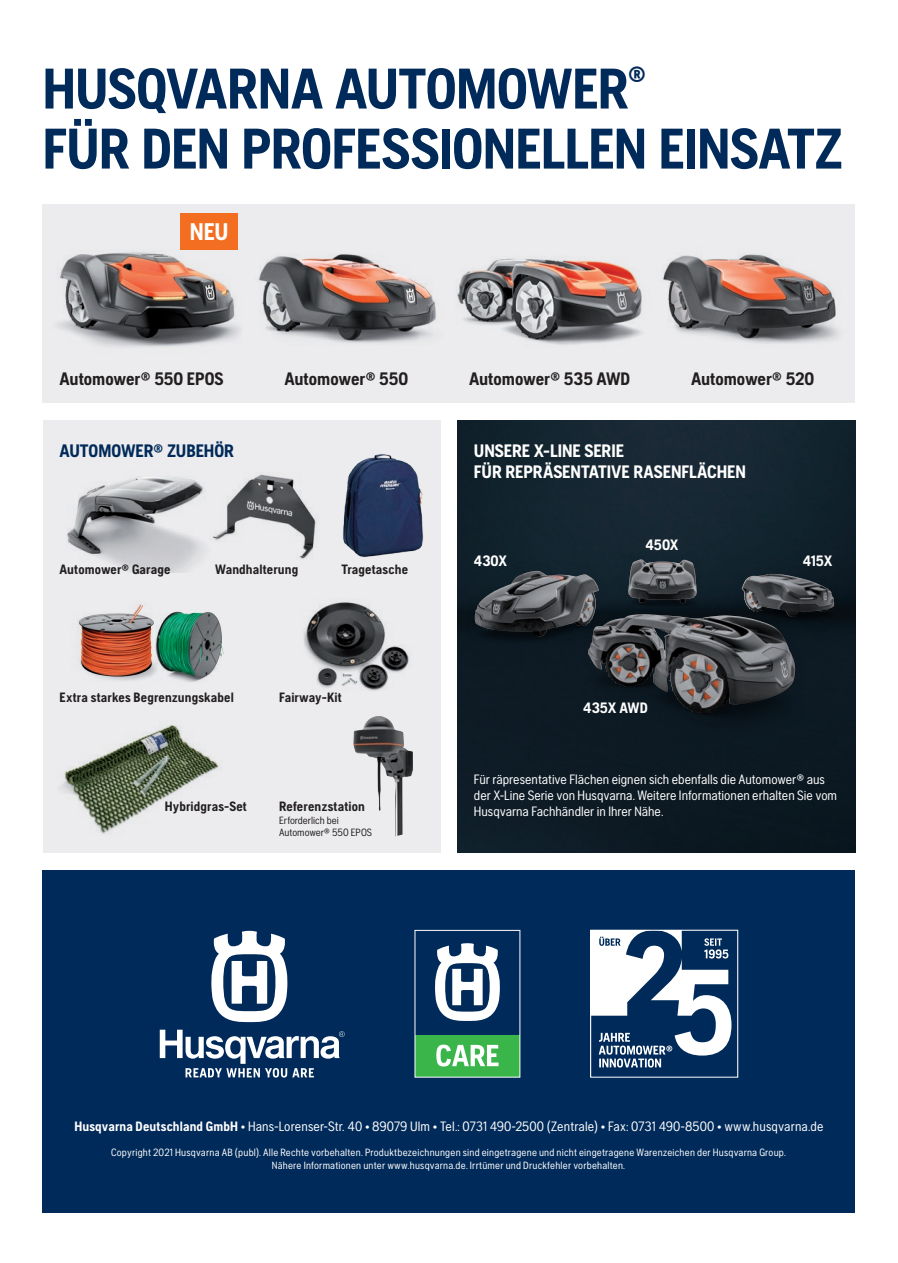
<style>
.page{position:relative;width:898px;height:1263px;background:#fff}
.page>*{position:absolute;margin:0;border:0;box-sizing:border-box;transform-origin:0 0}
.t1{font:700 57px/60px "Husqvarna Gothic";letter-spacing:-.01em;color:#002a59}
.t2{font:700 24px "Husqvarna Gothic";color:#fff}
.t3{font:700 18px "Husqvarna Gothic";letter-spacing:-.005em;color:#231f20}
.t4{font:700 18px/21.6px "Husqvarna Gothic";letter-spacing:-.005em;color:#fff}
.t5{font:700 18px "Husqvarna Gothic";letter-spacing:-.005em;color:#002a59}
.t6{font:700 15px "Husqvarna Gothic";letter-spacing:-.005em;color:#fff}
.t7{font:13.5px/16.2px "Husqvarna Gothic";color:#fff}
.t8{font:700 13.5px "Husqvarna Gothic";letter-spacing:.01em;color:#231f20}
.t9{font:10.5px/12.6px "Husqvarna Gothic";letter-spacing:.02em;color:#fff;text-align:center}
.t10{font:10.5px/12.6px "Husqvarna Gothic";color:#231f20}
.s1{font-weight:700}
</style>
<div class="page">
<img style="left:457px;top:421px;width:398px;height:432px">
<div style="left:43px;top:871px;width:812px;height:342px;background:#002a59"></div>
<div style="left:43px;top:421px;width:397px;height:432px;background:#ececee"></div>
<svg style="left:211px;top:931px;width:76px;height:91px"></svg>
<svg style="left:160px;top:1030px;width:184px;height:47px"></svg>
<svg style="left:592px;top:932px;width:140px;height:136px"></svg>
<div style="left:590px;top:930px;width:147px;height:147px;border:1px solid #fff"></div>
<div style="left:415px;top:1035px;width:104px;height:42px;background:#3ab54a"></div>
<svg style="left:435px;top:943px;width:65px;height:78px"></svg>
<svg style="left:436px;top:1044px;width:62px;height:22px"></svg>
<div style="left:43px;top:205px;width:812px;height:198px;background:#ececee"></div>
<img style="left:464px;top:258px;width:178px;height:87px">
<img style="left:457px;top:259px;width:53px;height:60px">
<img style="left:726px;top:254px;width:113px;height:90px">
<img style="left:663px;top:255px;width:171px;height:83px">
<img style="left:457px;top:551px;width:397px;height:192px">
<img style="left:474px;top:559px;width:222px;height:78px">
<img style="left:258px;top:254px;width:180px;height:89px">
<img style="left:259px;top:255px;width:81px;height:75px">
<img style="left:258px;top:474px;width:58px;height:85px">
<img style="left:214px;top:476px;width:100px;height:81px">
<img style="left:68px;top:477px;width:134px;height:77px">
<img style="left:78px;top:604px;width:78px;height:77px">
<img style="left:80px;top:605px;width:72px;height:72px">
<img style="left:156px;top:637px;width:49px;height:45px">
<img style="left:157px;top:611px;width:67px;height:66px">
<img style="left:60px;top:725px;width:159px;height:109px">
<img style="left:343px;top:454px;width:81px;height:104px">
<img style="left:303px;top:602px;width:106px;height:89px">
<img style="left:307px;top:603px;width:101px;height:67px">
<img style="left:57px;top:249px;width:183px;height:98px">
<img style="left:61px;top:253px;width:72px;height:71px">
<img style="left:353px;top:718px;width:27px;height:93px">
<div style="left:180px;top:213px;width:58px;height:36px;background:#f36e21"></div>
<h1 class="t1" style="left:43px;top:58px;width:801px">HUSQVARNA AUTOMOWER<sup>®<br></sup>FÜR DEN PROFESSIONELLEN EINSATZ</h1>
<h2 class="t2" style="left:190px;top:218px;width:40px">NEU</h2>
<h3 class="t3" style="left:60px;top:368px;width:165px">Automower® 550 EPOS</h3>
<h3 class="t3" style="left:284px;top:368px;width:125px">Automower® 550</h3>
<h3 class="t3" style="left:469px;top:368px;width:162px">Automower® 535 AWD</h3>
<h3 class="t3" style="left:690px;top:368px;width:125px">Automower® 520</h3>
<h3 class="t5" style="left:60px;top:440px;width:176px">AUTOMOWER® ZUBEHÖR</h3>
<h3 class="t4" style="left:474px;top:439px;width:273px">UNSERE X-LINE SERIE<br>FÜR REPRÄSENTATIVE RASENFLÄCHEN</h3>
<p class="t8" style="left:60px;top:561px;width:112px">Automower® Garage</p>
<p class="t8" style="left:215px;top:561px;width:85px">Wandhalterung</p>
<p class="t8" style="left:341px;top:561px;width:68px">Tragetasche</p>
<p class="t8" style="left:60px;top:690px;width:176px">Extra starkes Begrenzungskabel</p>
<p class="t8" style="left:279px;top:690px;width:64px">Fairway-Kit</p>
<p class="t8" style="left:165px;top:799px;width:84px">Hybridgras-Set</p>
<p class="t8" style="left:279px;top:799px;width:87px">Referenzstation</p>
<p class="t10" style="left:279px;top:814px;width:94px">Erforderlich bei<br>Automower® 550 EPOS</p>
<p class="t6" style="left:474px;top:552px;width:35px">430X</p>
<p class="t6" style="left:645px;top:536px;width:34px">450X</p>
<p class="t6" style="left:583px;top:699px;width:66px">435X AWD</p>
<p class="t6" style="left:802px;top:552px;width:31px">415X</p>
<p class="t7" style="left:474px;top:771px;width:364px">Für räpresentative Flächen eignen sich ebenfalls die Automower® aus der X-Line Serie von Husqvarna. Weitere Informationen erhalten Sie vom<br>Husqvarna Fachhändler in Ihrer Nähe.</p>
<p class="t7" style="left:74px;top:1118px;width:750px"><span class="s1">Husqvarna Deutschland GmbH</span> • Hans-Lorenser-Str. 40 • 89079 Ulm • Tel.: 0731 490-2500 (Zentrale) • Fax: 0731 490-8500 • www.husqvarna.de</p>
<p class="t9" style="left:111px;top:1146px;width:676px">Copyright 2021 Husqvarna AB (publ). Alle Rechte vorbehalten. Produktbezeichnungen sind eingetragene und nicht eingetragene Warenzeichen der Husqvarna Group.<br>Nähere Informationen unter www.husqvarna.de. Irrtümer und Druckfehler vorbehalten.</p>
</div>
